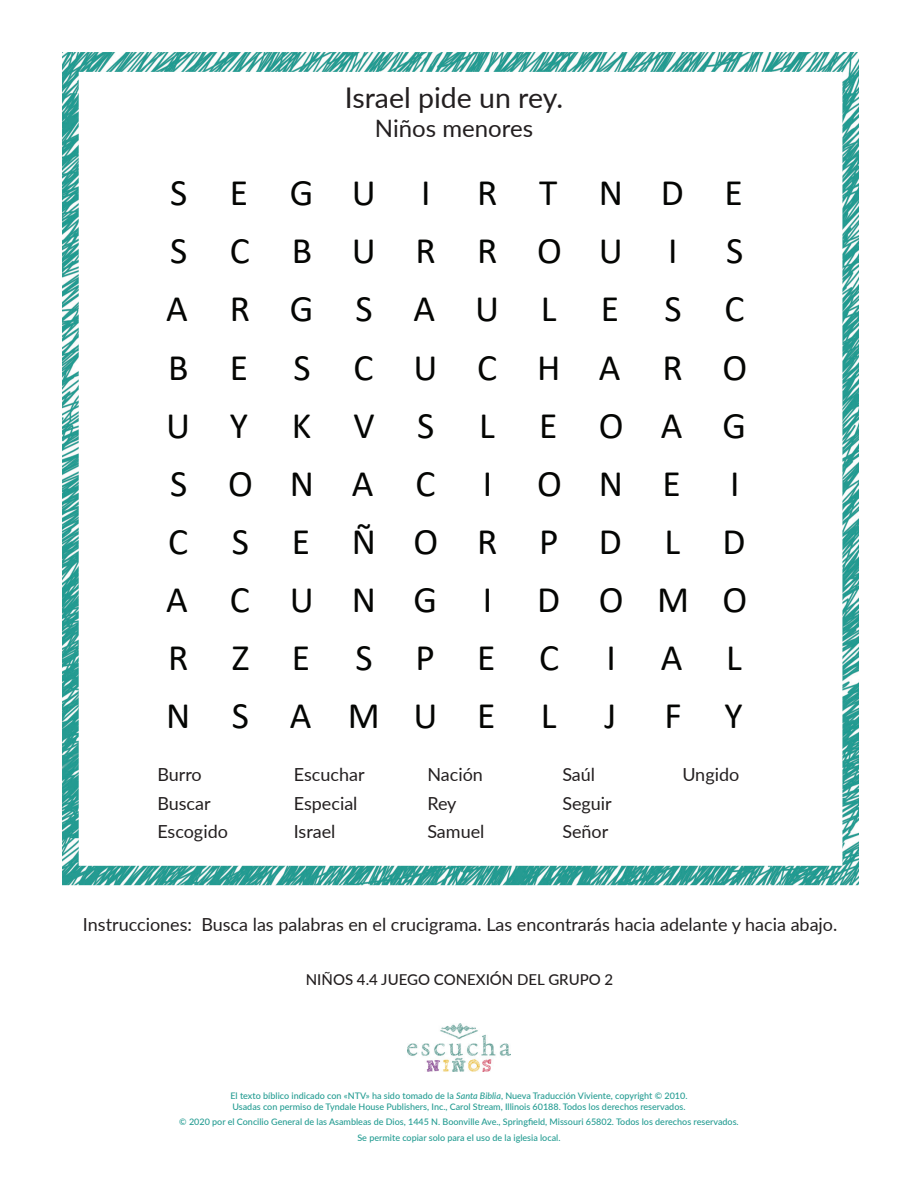
<style>
.page{position:relative;width:918px;height:1188px;background:#fff}
.page>*{position:absolute;margin:0;border:0;box-sizing:border-box;transform-origin:0 0}
.t1{font:37.5px/58.1px "Calibri";letter-spacing:1.105em;color:#040503}
.t2{font:28.5px "Lato";color:#231f20}
.t3{font:24px "Lato";color:#231f20}
.t4{font:18px "Lato";color:#231f20}
.t5{font:500 15px "Lato";color:#231f20}
.t6{font:500 9px/10.8px "Lato";color:#249c92}
.s1{font-style:italic}
</style>
<div class="page">
<img style="left:407px;top:1023px;width:104px;height:49px">
<img style="left:62px;top:52px;width:797px;height:834px">
<h2 class="t2" style="left:345px;top:78px;width:220px">Israel pide un rey.</h2>
<h3 class="t3" style="left:375px;top:111px;width:160px">Niños menores</h3>
<h1 class="t1" style="left:170px;top:163px;width:574px">SEGUI RTNDE<br>SCBURROU I</h1>
<h1 class="t1" style="left:166px;top:221px;width:583px;text-align:justify;text-indent:560px">S ARGSAULESC BE SCUCHARO UYKVSLEOAG SONAC</h1>
<h1 class="t1" style="left:483px;top:453px;width:200px">I ONE</h1>
<h1 class="t1" style="left:166px;top:453px;width:583px;text-indent:564px">I<br>CSEÑORPDLD<br>ACUNG I DOMO<br>RZESPEC</h1>
<h1 class="t1" style="left:606px;top:627px;width:137px">IAL</h1>
<h1 class="t1" style="left:166px;top:686px;width:392px">NSAMUE L</h1>
<h1 class="t1" style="left:605px;top:686px;width:13px">J</h1>
<h1 class="t1" style="left:665px;top:686px;width:80px">F Y</h1>
<h3 class="t4" style="left:157px;top:762px;width:46px">Burro</h3>
<h3 class="t4" style="left:294px;top:762px;width:72px">Escuchar</h3>
<h3 class="t4" style="left:427px;top:762px;width:57px">Nación</h3>
<h3 class="t4" style="left:562px;top:762px;width:34px">Saúl</h3>
<h3 class="t4" style="left:682px;top:762px;width:58px">Ungido</h3>
<h3 class="t4" style="left:157px;top:790px;width:55px">Buscar</h3>
<h3 class="t4" style="left:294px;top:790px;width:65px">Especial</h3>
<h3 class="t4" style="left:427px;top:790px;width:31px">Rey</h3>
<h3 class="t4" style="left:562px;top:790px;width:51px">Seguir</h3>
<h3 class="t4" style="left:157px;top:819px;width:72px">Escogido</h3>
<h3 class="t4" style="left:294px;top:819px;width:43px">Israel</h3>
<h3 class="t4" style="left:427px;top:819px;width:59px">Samuel</h3>
<h3 class="t4" style="left:562px;top:819px;width:48px">Señor</h3>
<h3 class="t4" style="left:83px;top:911px;width:756px">Instrucciones: Busca las palabras en el crucigrama. Las encontrarás hacia adelante y hacia abajo.</h3>
<h3 class="t5" style="left:306px;top:968px;width:309px">NIÑOS 4.4 JUEGO CONEXIÓN DEL GRUPO 2</h3>
<p class="t6" style="left:230px;top:1090px;width:459px">El texto bíblico indicado con «NTV» ha sido tomado de la <span class="s1">Santa Biblia</span>, Nueva Traducción Viviente, copyright © 2010.<br>Usadas con permiso de Tyndale House Publishers, Inc., Carol Stream, Illinois 60188. Todos los derechos reservados.</p>
<p class="t6" style="left:179px;top:1114px;width:561px;line-height:15.6px;text-align:center">© 2020 por el Concilio General de las Asambleas de Dios, 1445 N. Boonville Ave., Springfield, Missouri 65802. Todos los derechos reservados.<br>Se permite copiar solo para el uso de la iglesia local.</p>
</div>
